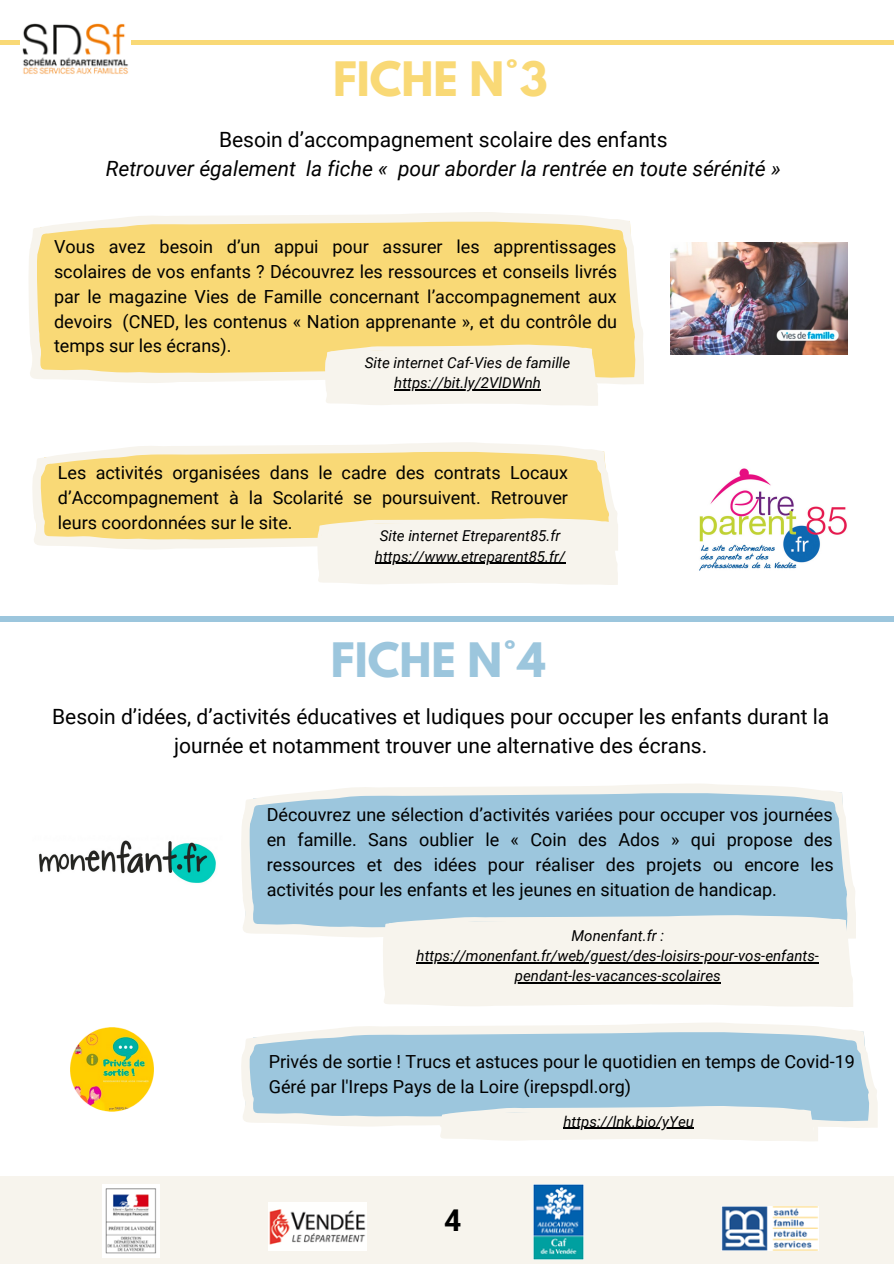
<style>
.page{position:relative;width:894px;height:1264px;background:#fff}
.page>*{position:absolute;margin:0;border:0;box-sizing:border-box;transform-origin:0 0}
.t1{font:700 42px "League Spartan";color:#f9d976}
.t2{font:700 42px "League Spartan";color:#9cc6dd}
.t3{font:700 30px "Roboto";color:#000}
.t4{font:21px/29.2px "Roboto";color:#000;text-align:center}
.t5{font:italic 21px "Roboto";color:#000}
.t6{font:18px/24.8px "Roboto";color:#000;text-align:justify}
.t7{font:italic 15px/20.2px "Roboto";color:#000;text-align:center}
</style>
<div class="page">
<svg style="left:29px;top:212px;width:615px;height:172px;background:#f9dd89"></svg>
<svg style="left:324px;top:344px;width:274px;height:62px;background:#f5f0e5"></svg>
<svg style="left:32px;top:442px;width:585px;height:108px;background:#f9e093"></svg>
<svg style="left:316px;top:518px;width:302px;height:67px;background:#f5f1e7"></svg>
<div style="left:0;top:616px;width:893px;height:5px;background:#9cc6dd"></div>
<div style="left:0;top:1176px;width:893px;height:87px;background:#f7f4ed"></div>
<img style="left:102px;top:1184px;width:57px;height:72px">
<img style="left:268px;top:1202px;width:98px;height:48px">
<img style="left:533px;top:1184px;width:50px;height:75px">
<img style="left:721px;top:1206px;width:96px;height:44px">
<div style="left:0;top:40px;width:893px;height:5px;background:#f9d976"></div>
<img style="left:20px;top:23px;width:111px;height:51px">
<svg style="left:241px;top:784px;width:615px;height:155px;background:#a9cde0"></svg>
<div style="left:382px;top:915px;width:471px;height:92px;background:#f7f4ed"></div>
<svg style="left:241px;top:1023px;width:637px;height:105px;background:#b0d0e1"></svg>
<svg style="left:438px;top:1105px;width:380px;height:36px;background:#ecedea"></svg>
<img style="left:699px;top:468px;width:148px;height:103px">
<img style="left:670px;top:242px;width:177px;height:113px">
<img style="left:39px;top:840px;width:177px;height:43px">
<img style="left:70px;top:1027px;width:84px;height:85px">
<hr style="left:394px;top:389px;width:146px;height:1px;background:#000">
<hr style="left:375px;top:563px;width:190px;height:1px;background:#000">
<hr style="left:416px;top:962px;width:402px;height:1px;background:#000">
<hr style="left:514px;top:982px;width:206px;height:1px;background:#000">
<hr style="left:563px;top:1127px;width:130px;height:1px;background:#000">
<h1 class="t1" style="left:333px;top:58px;width:216px">FICHE N°3</h1>
<p class="t4" style="left:219px;top:125px;width:450px">Besoin d’accompagnement scolaire des enfants</p>
<p class="t5" style="left:106px;top:157px;width:676px">Retrouver également la fiche « pour aborder la rentrée en toute sérénité »</p>
<p class="t6" style="left:54px;top:235px;width:564px">Vous avez besoin d’un appui pour assurer les apprentissages scolaires de vos enfants ? Découvrez les ressources et conseils livrés par le magazine Vies de Famille concernant l’accompagnement aux devoirs (CNED, les contenus « Nation apprenante », et du contrôle du temps sur les écrans).</p>
<p class="t7" style="left:365px;top:353px;width:207px">Site internet Caf-Vies de famille https://bit.ly/2VlDWnh</p>
<p class="t6" style="left:58px;top:460px;width:511px">Les activités organisées dans le cadre des contrats Locaux d’Accompagnement à la Scolarité se poursuivent. Retrouver leurs coordonnées sur le site.</p>
<p class="t7" style="left:375px;top:526px;width:192px">Site internet Etreparent85.fr https://www.etreparent85.fr/</p>
<h1 class="t2" style="left:331px;top:639px;width:216px">FICHE N°4</h1>
<p class="t4" style="left:52px;top:701px;width:778px">Besoin d’idées, d’activités éducatives et ludiques pour occuper les enfants durant la journée et notamment trouver une alternative des écrans.</p>
<p class="t6" style="left:267px;top:802px;width:568px">Découvrez une sélection d’activités variées pour occuper vos journées en famille. Sans oublier le « Coin des Ados » qui propose des ressources et des idées pour réaliser des projets ou encore les activités pour les enfants et les jeunes en situation de handicap.</p>
<p class="t7" style="left:416px;top:925px;width:404px">Monenfant.fr : https://monenfant.fr/web/guest/des-loisirs-pour-vos-enfants&shy;pendant-les-vacances-scolaires</p>
<p class="t6" style="left:268px;top:1049px;width:587px">Privés de sortie ! Trucs et astuces pour le quotidien en temps de Covid-19<br>Géré par l'Ireps Pays de la Loire (irepspdl.org)</p>
<p class="t7" style="left:563px;top:1111px;width:132px">https://lnk.bio/yYeu</p>
<h2 class="t3" style="left:444px;top:1202px;width:19px">4</h2>
</div>
